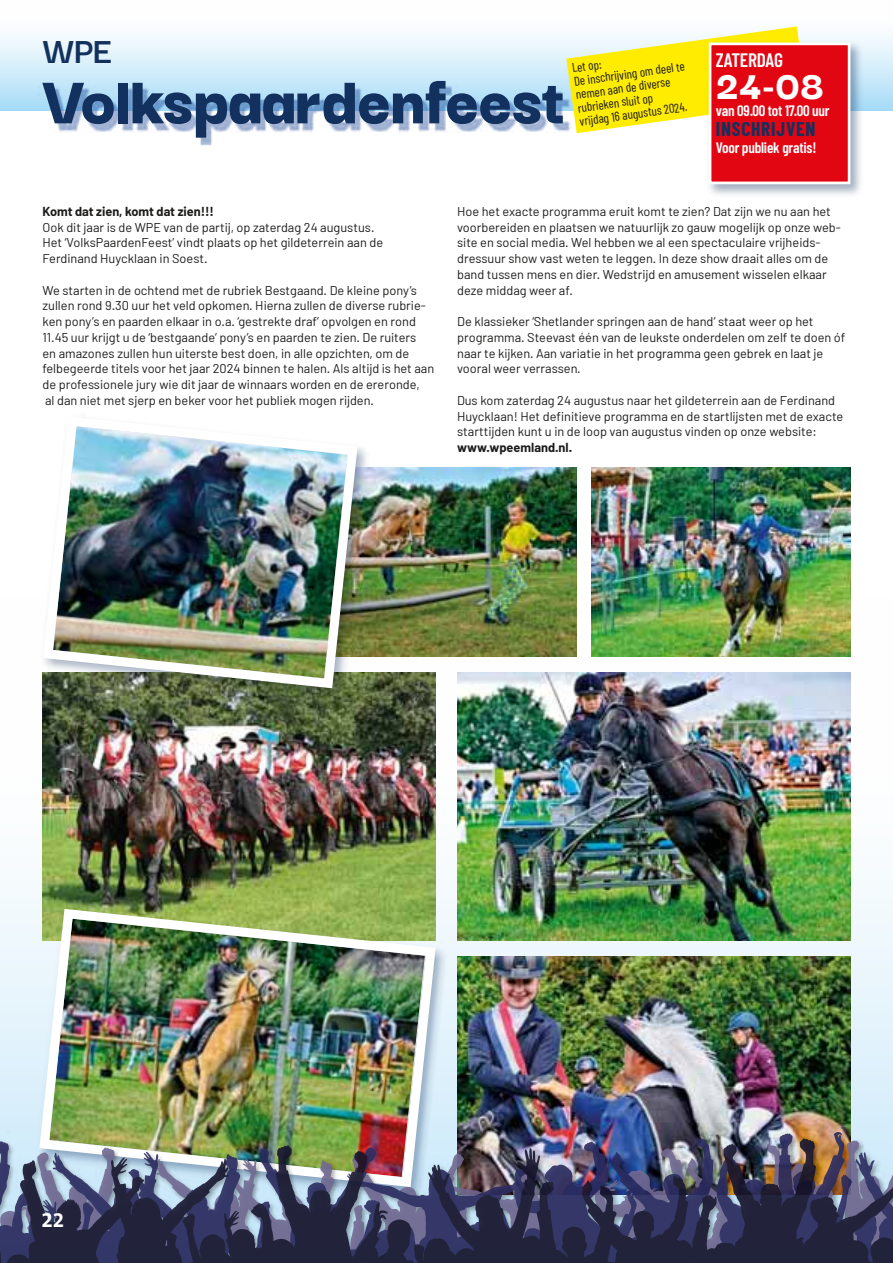
<style>
.page{position:relative;width:893px;height:1263px;background:#fff}
.page>*{position:absolute;margin:0;border:0;box-sizing:border-box;transform-origin:0 0}
.t1{font:900 72px "Darker Grotesque";letter-spacing:-.015em;color:#13315e}
.t2{font:900 42.15px "Darker Grotesque";color:#fff}
.t3{font:700 39px "Darker Grotesque";color:#13315e}
.t4{font:700 21px "The Sans C5";color:#fff}
.t5{font:700 19.5px "Barlow Condensed";letter-spacing:.04em;color:#13315e}
.t6{font:600 19.5px "Barlow Condensed";letter-spacing:-.015em;color:#fff}
.t7{font:600 15.15px "Barlow Condensed";letter-spacing:-.015em;color:#fff}
.t8{font:12.75px/15.8px "Barlow";color:#1d1c1b}
.t9{font:12.75px "Barlow Condensed";color:#1d1c1b}
.t10{font:700 12.75px "Barlow";color:#1d1c1b}
.s1{font-weight:700}
</style>
<div class="page">
<div style="left:0;top:0;width:893px;height:111px;background:linear-gradient(to bottom,#fff,#addef7)"></div>
<svg style="left:0;top:599px;width:893px;height:496px"></svg>
<img style="left:38px;top:50px;width:540px;height:96px">
<img style="left:43px;top:673px;width:393px;height:228px">
<svg style="left:566px;top:27px;width:241px;height:106px"></svg>
<img style="left:702px;top:36px;width:165px;height:159px">
<div style="left:711px;top:45px;width:137px;height:137px;background:#e20613"></div>
<div style="left:709px;top:43px;width:141px;height:141px;border:3px solid #fff"></div>
<img style="left:377px;top:468px;width:199px;height:189px">
<img style="left:591px;top:468px;width:259px;height:189px">
<img style="left:35px;top:448px;width:342px;height:259px">
<img style="left:38px;top:417px;width:324px;height:276px">
<img style="left:31px;top:901px;width:424px;height:194px">
<img style="left:34px;top:904px;width:407px;height:191px">
<img style="left:457px;top:673px;width:393px;height:267px">
<img style="left:457px;top:956px;width:393px;height:139px">
<img style="left:0;top:1095px;width:888px;height:31px">
<img style="left:0;top:1126px;width:888px;height:3px">
<img style="left:0;top:1129px;width:888px;height:134px">
<img style="left:888px;top:1095px;width:5px;height:168px">
<p class="t3" style="left:43px;top:22px;width:71px">WPE</p>
<p class="t1" style="left:41px;top:47px;width:526px">Volkspaardenfeest</p>
<p class="t9" style="left:571px;top:60px;width:31px;rotate:-8deg">Let op:</p>
<p class="t9" style="left:573px;top:73px;width:113px;rotate:-8deg">De inschrijving om deel te</p>
<p class="t9" style="left:575px;top:87px;width:97px;rotate:-8deg">nemen aan de diverse</p>
<p class="t9" style="left:577px;top:100px;width:77px;rotate:-8deg">rubrieken sluit op</p>
<p class="t9" style="left:578px;top:113px;width:110px;rotate:-8deg">vrijdag 16 augustus 2024.</p>
<p class="t6" style="left:716px;top:48px;width:69px">ZATERDAG</p>
<p class="t2" style="left:716px;top:54px;width:110px">24-08</p>
<p class="t7" style="left:716px;top:101px;width:115px">van 09.00 tot 17.00 uur</p>
<p class="t5" style="left:716px;top:116px;width:101px">INSCHRIJVEN</p>
<p class="t7" style="left:716px;top:138px;width:102px">Voor publiek gratis!</p>
<p class="t10" style="left:43px;top:203px;width:173px">Komt dat zien, komt dat zien!!!</p>
<p class="t8" style="left:43px;top:219px;width:333px">Ook dit jaar is de WPE van de partij, op zaterdag 24 augustus.</p>
<p class="t8" style="left:43px;top:234px;width:342px">Het ‘VolksPaardenFeest’ vindt plaats op het gildeterrein aan de<br>Ferdinand Huycklaan in Soest.</p>
<p class="t8" style="left:43px;top:282px;width:393px">We starten in de ochtend met de rubriek Bestgaand. De kleine pony’s zullen rond 9.30 uur het veld opkomen. Hierna zullen de diverse rubrie&shy;ken pony’s en paarden elkaar in o.a. ‘gestrekte draf’ opvolgen en rond 11.45 uur krijgt u de ‘bestgaande’ pony’s en paarden te zien. De ruiters<br>en amazones zullen hun uiterste best doen, in alle opzichten, om de felbegeerde titels voor het jaar 2024 binnen te halen. Als altijd is het aan de professionele jury wie dit jaar de winnaars worden en de ereronde,<br>al dan niet met sjerp en beker voor het publiek mogen rijden.</p>
<p class="t8" style="left:457px;top:203px;width:385px">Hoe het exacte programma eruit komt te zien? Dat zijn we nu aan het voorbereiden en plaatsen we natuurlijk zo gauw mogelijk op onze web&shy;site en social media. Wel hebben we al een spectaculaire vrijheids&shy;dressuur show vast weten te leggen. In deze show draait alles om de band tussen mens en dier. Wedstrijd en amusement wisselen elkaar deze middag weer af.</p>
<p class="t8" style="left:457px;top:313px;width:390px">De klassieker ‘Shetlander springen aan de hand’ staat weer op het programma. Steevast één van de leukste onderdelen om zelf te doen óf naar te kijken. Aan variatie in het programma geen gebrek en laat je vooral weer verrassen.</p>
<p class="t8" style="left:457px;top:392px;width:388px">Dus kom zaterdag 24 augustus naar het gildeterrein aan de Ferdinand Huycklaan! Het definitieve programma en de startlijsten met de exacte starttijden kunt u in de loop van augustus vinden op onze website: <span class="s1">www.wpeemland.nl.</span></p>
<p class="t4" style="left:41px;top:1207px;width:25px">22</p>
</div>
